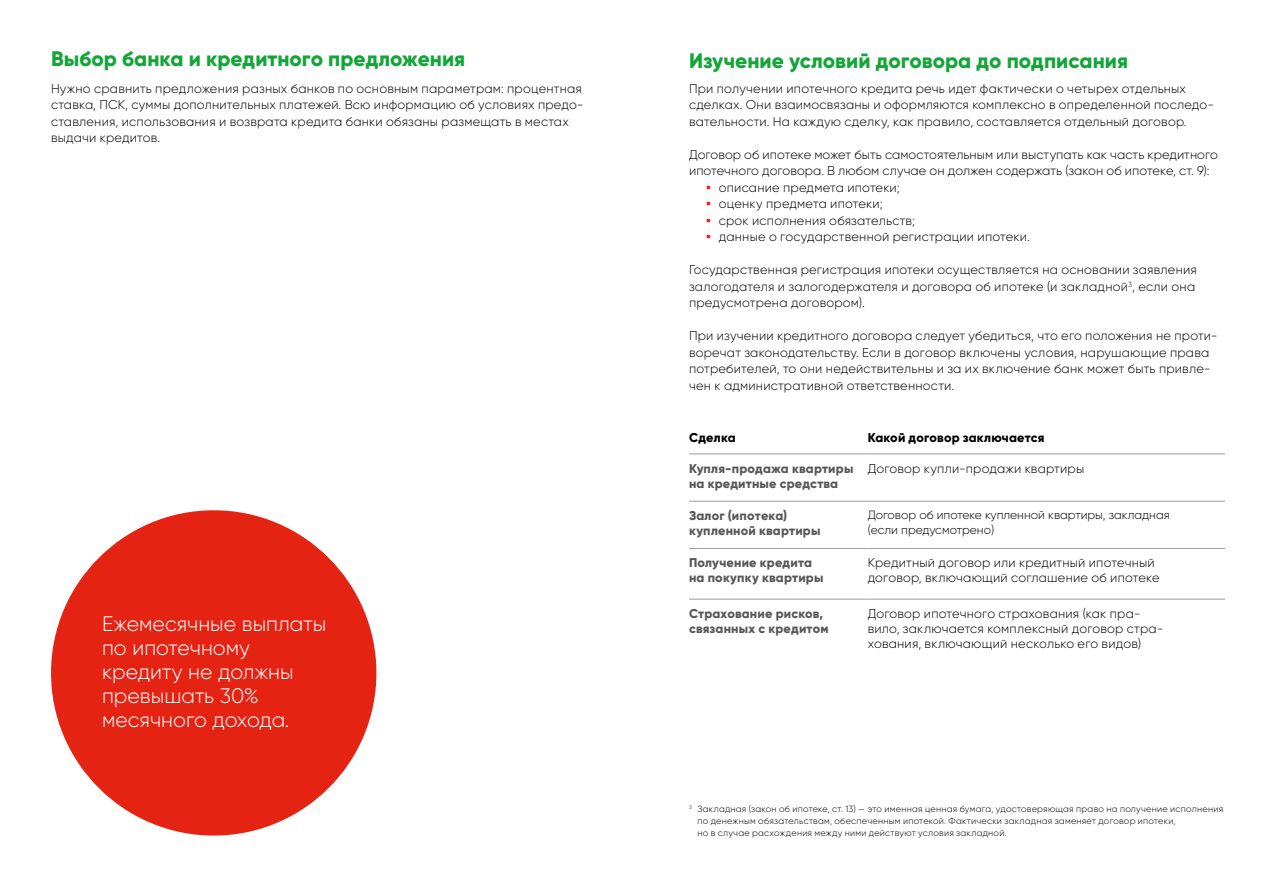
<style>
.page{position:relative;width:1276px;height:893px;background:#fff}
.page>*{position:absolute;margin:0;border:0;box-sizing:border-box;transform-origin:0 0}
.t1{font:300 21px/24px "Gilroy";color:#fff}
.t2{font:800 21px "Gilroy";color:#13a538}
.t3{font:300 12.75px/16.5px "Gilroy";letter-spacing:.015em;color:#000}
.t4{font:800 12.75px/15px "Gilroy";letter-spacing:.015em;color:#575756}
.t5{font:800 12.75px "Gilroy";letter-spacing:.015em;color:#000}
.t6{font:300 12px/15px "Gilroy";color:#000}
.t7{font:300 9px/12px "Gilroy";letter-spacing:.03em;color:#000}
.s1{font-weight:800;color:#e42313}
</style>
<div class="page">
<div style="left:51px;top:510px;width:325px;height:326px;background:#e42313;border-radius:50%"></div>
<hr style="left:689px;top:453px;width:178px;height:1px;background:#9d9d9c">
<hr style="left:867px;top:453px;width:358px;height:1px;background:#9d9d9c">
<hr style="left:689px;top:501px;width:178px;height:1px;background:#9d9d9c">
<hr style="left:867px;top:501px;width:358px;height:1px;background:#9d9d9c">
<hr style="left:689px;top:548px;width:178px;height:1px;background:#9d9d9c">
<hr style="left:867px;top:548px;width:358px;height:1px;background:#9d9d9c">
<hr style="left:689px;top:599px;width:178px;height:1px;background:#9d9d9c">
<hr style="left:867px;top:599px;width:358px;height:1px;background:#9d9d9c">
<h1 class="t2" style="left:51px;top:45px;width:416px">Выбор банка и кредитного предложения</h1>
<p class="t3" style="left:51px;top:80px;width:534px">Нужно сравнить предложения разных банков по основным параметрам: процентная ставка, ПСК, суммы дополнительных платежей. Всю информацию об условиях предо&shy;ставления, использования и возврата кредита банки обязаны размещать в местах выдачи кредитов.</p>
<h1 class="t1" style="left:102px;top:612px;width:226px">Ежемесячные выплаты по ипотечному кредиту не должны превышать 30% месячного дохода.</h1>
<h1 class="t2" style="left:689px;top:47px;width:440px">Изучение условий договора до подписания</h1>
<p class="t3" style="left:689px;top:80px;width:526px">При получении ипотечного кредита речь идет фактически о четырех отдельных сделках. Они взаимосвязаны и оформляются комплексно в определенной последо&shy;вательности. На каждую сделку, как правило, составляется отдельный договор.</p>
<p class="t3" style="left:689px;top:146px;width:530px">Договор об ипотеке может быть самостоятельным или выступать как часть кредитного ипотечного договора. В любом случае он должен содержать (закон об ипотеке, ст. 9):</p>
<p class="t3" style="left:706px;top:179px;width:195px"><span class="s1">•</span> описание предмета ипотеки;</p>
<p class="t3" style="left:706px;top:196px;width:178px"><span class="s1">•</span> оценку предмета ипотеки;</p>
<p class="t3" style="left:706px;top:212px;width:210px"><span class="s1">•</span> срок исполнения обязательств;</p>
<p class="t3" style="left:706px;top:229px;width:325px"><span class="s1">•</span> данные о государственной регистрации ипотеки.</p>
<p class="t3" style="left:689px;top:262px;width:509px">Государственная регистрация ипотеки осуществляется на основании заявления залогодателя и залогодержателя и договора об ипотеке (и закладной<sup>3</sup>, если она предусмотрена договором).</p>
<p class="t3" style="left:689px;top:328px;width:530px">При изучении кредитного договора следует убедиться, что его положения не проти&shy;воречат законодательству. Если в договор включены условия, нарушающие права потребителей, то они недействительны и за их включение банк может быть привле&shy;чен к административной ответственности.</p>
<p class="t5" style="left:689px;top:429px;width:48px">Сделка</p>
<p class="t5" style="left:867px;top:429px;width:178px">Какой договор заключается</p>
<p class="t4" style="left:689px;top:461px;width:166px">Купля-продажа квартиры на кредитные средства</p>
<p class="t3" style="left:867px;top:460px;width:218px">Договор купли-продажи квартиры</p>
<p class="t4" style="left:689px;top:508px;width:133px">Залог (ипотека) купленной квартиры</p>
<p class="t6" style="left:867px;top:507px;width:304px">Договор об ипотеке купленной квартиры, закладная (если предусмотрено)</p>
<p class="t4" style="left:689px;top:555px;width:136px">Получение кредита на покупку квартиры</p>
<p class="t3" style="left:867px;top:555px;width:293px;line-height:15px">Кредитный договор или кредитный ипотечный договор, включающий соглашение об ипотеке</p>
<p class="t4" style="left:689px;top:606px;width:141px">Страхование рисков, связанных с кредитом</p>
<p class="t3" style="left:867px;top:606px;width:297px;line-height:15px">Договор ипотечного страхования (как пра&shy;вило, заключается комплексный договор стра&shy;хования, включающий несколько его видов)</p>
<p class="t7" style="left:697px;top:802px;width:527px;text-indent:-9px"><sup>3</sup> Закладная (закон об ипотеке, ст. 13) — это именная ценная бумага, удостоверяющая право на получение исполнения по денежным обязательствам, обеспеченным ипотекой. Фактически закладная заменяет договор ипотеки,<br>но в случае расхождения между ними действуют условия закладной.</p>
</div>
